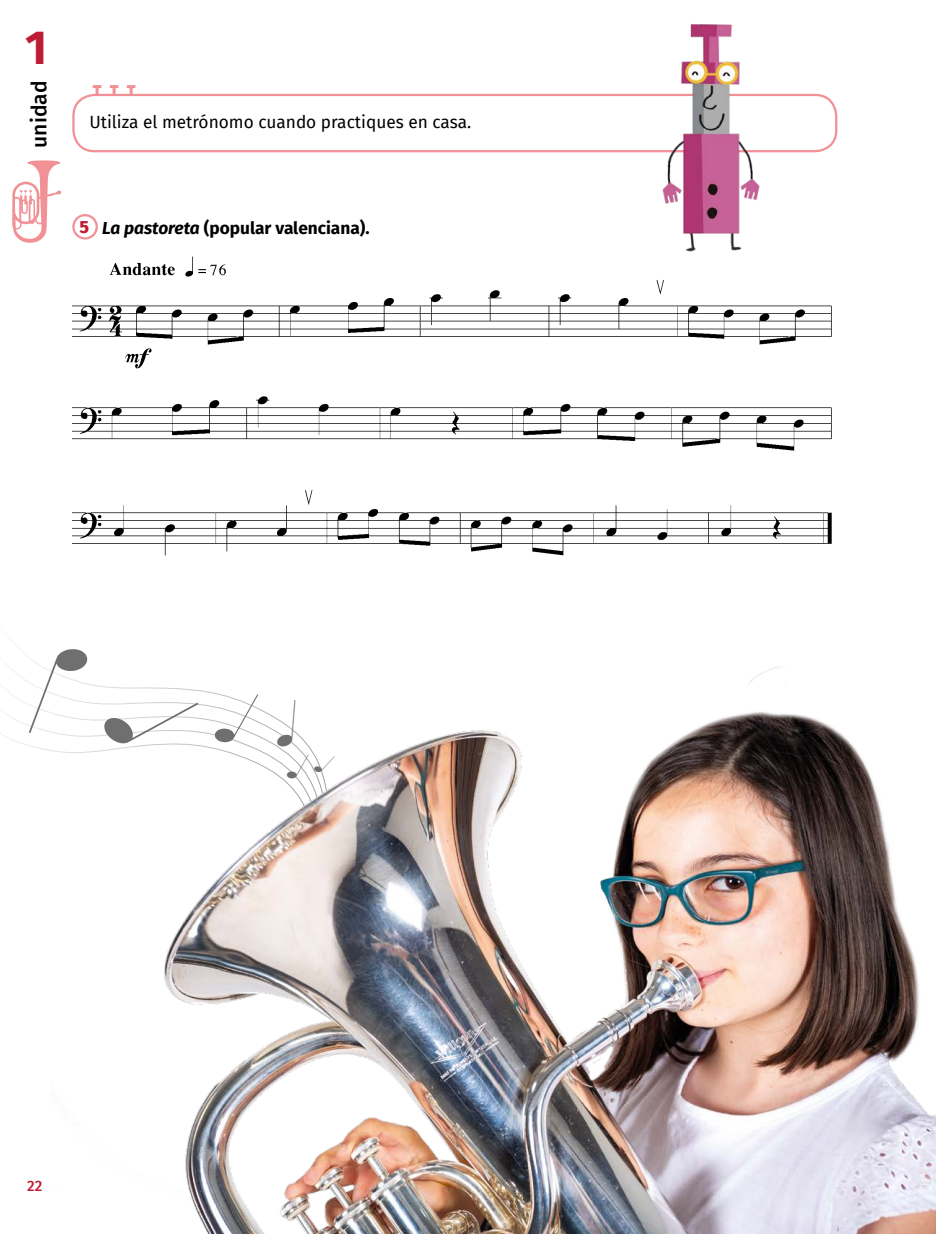
<style>
.page{position:relative;width:936px;height:1234px;background:#fff}
.page>*{position:absolute;margin:0;border:0;box-sizing:border-box;transform-origin:0 0}
.t1{font:700 48px "Fira Sans";color:#be1c33}
.t2{font:500 21px "Fira Sans";color:#000}
.t3{font:17.25px "Fira Sans";color:#000}
.t4{font:700 17.25px "Fira Sans";color:#000}
.t5{font:800 17.25px "Fira Sans";color:#be1c33}
.t6{font:500 15px "Fira Sans";color:#be1c33}
.s1{font-style:italic}
</style>
<div class="page">
<svg style="left:12px;top:160px;width:49px;height:83px"></svg>
<svg style="left:127px;top:85px;width:8px;height:9px"></svg>
<svg style="left:110px;top:85px;width:8px;height:9px"></svg>
<svg style="left:93px;top:85px;width:8px;height:9px"></svg>
<div style="left:72px;top:94px;width:765px;height:58px;border:2px solid #f19095;border-radius:21px"></div>
<div style="left:72px;top:214px;width:26px;height:25px;border:2px solid #f19095;border-radius:50%"></div>
<img style="left:72px;top:233px;width:760px;height:323px">
<img style="left:598px;top:24px;width:239px;height:233px">
<img style="left:51px;top:666px;width:884px;height:567px">
<svg style="left:0;top:652px;width:335px;height:171px"></svg>
<h1 class="t1" style="left:25px;top:7px;width:24px">1</h1>
<p class="t2" style="left:22px;top:148px;width:68px;rotate:-90deg">unidad</p>
<p class="t3" style="left:89px;top:109px;width:383px">Utiliza el metrónomo cuando practiques en casa.</p>
<p class="t5" style="left:79px;top:212px;width:11px">5</p>
<p class="t4" style="left:102px;top:213px;width:269px"><span class="s1">La pastoreta</span> (popular valenciana).</p>
<p class="t6" style="left:27px;top:1173px;width:17px">22</p>
</div>
